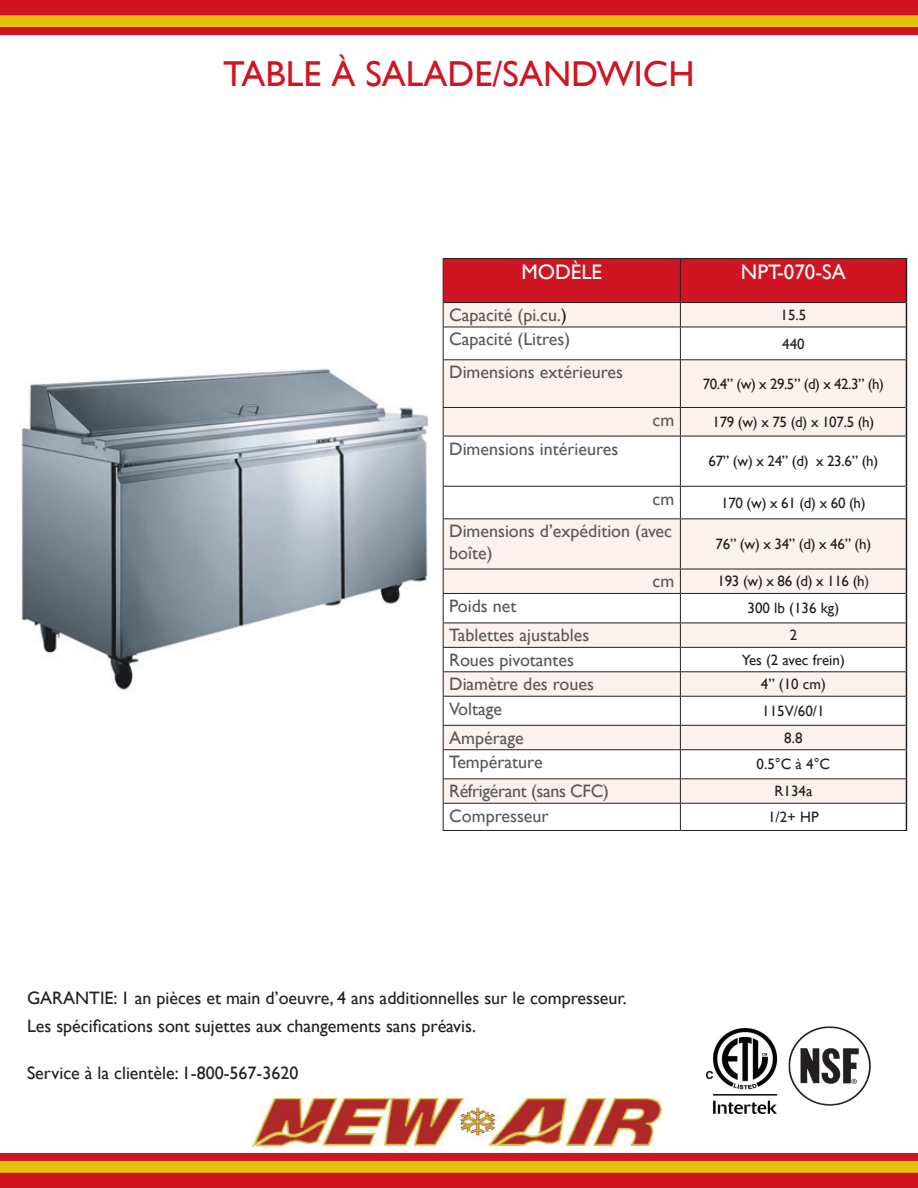
<style>
.page{position:relative;width:918px;height:1188px;background:#fff}
.page>*{position:absolute;margin:0;border:0;box-sizing:border-box;transform-origin:0 0}
.t1{font:36px "Gill Sans";color:#cf1521}
.t2{font:21px "Gill Sans";color:#fff}
.t3{font:18px/21.6px "Gill Sans";color:#57585a}
.t4{font:18px "Gill Sans";color:#231f20}
.t5{font:18px "Gill Sans";letter-spacing:-.02em;color:#57585a}
.t6{font:15px "Gill Sans";letter-spacing:-.02em;color:#231f20}
.t7{font:15px "Gill Sans";color:#231f20}
.s1{color:#231f20}
.s2{color:#3e3e3f}
</style>
<div class="page">
<svg style="left:444px;top:328px;width:236px;height:108px;fill:#fbf2ed"></svg>
<svg style="left:681px;top:328px;width:225px;height:108px;fill:#fbf2ed"></svg>
<svg style="left:444px;top:437px;width:462px;height:393px"></svg>
<hr style="left:443px;top:327px;width:237px;height:1px;background:#231f20">
<hr style="left:680px;top:327px;width:226px;height:1px;background:#231f20">
<hr style="left:680px;top:327px;width:1px;height:32px;background:#231f20">
<hr style="left:443px;top:359px;width:237px;height:1px;background:#231f20">
<hr style="left:680px;top:359px;width:226px;height:1px;background:#231f20">
<hr style="left:680px;top:360px;width:1px;height:47px;background:#231f20">
<hr style="left:443px;top:407px;width:237px;height:1px;background:#231f20">
<hr style="left:680px;top:407px;width:226px;height:1px;background:#231f20">
<svg style="left:680px;top:408px;width:1px;height:28px"></svg>
<hr style="left:443px;top:436px;width:237px;height:1px;background:#231f20">
<hr style="left:680px;top:436px;width:226px;height:1px;background:#231f20">
<hr style="left:680px;top:436px;width:1px;height:50px;background:#231f20">
<hr style="left:443px;top:486px;width:237px;height:1px;background:#231f20">
<hr style="left:680px;top:486px;width:226px;height:1px;background:#231f20">
<hr style="left:680px;top:487px;width:1px;height:31px;background:#231f20">
<hr style="left:443px;top:518px;width:237px;height:1px;background:#231f20">
<hr style="left:680px;top:518px;width:226px;height:1px;background:#231f20">
<hr style="left:680px;top:519px;width:1px;height:50px;background:#231f20">
<hr style="left:443px;top:569px;width:237px;height:1px;background:#231f20">
<hr style="left:680px;top:569px;width:226px;height:1px;background:#231f20">
<hr style="left:443px;top:593px;width:237px;height:1px;background:#231f20">
<hr style="left:680px;top:593px;width:226px;height:1px;background:#231f20">
<hr style="left:443px;top:623px;width:237px;height:1px;background:#231f20">
<hr style="left:680px;top:623px;width:226px;height:1px;background:#231f20">
<hr style="left:443px;top:647px;width:237px;height:1px;background:#231f20">
<hr style="left:680px;top:647px;width:226px;height:1px;background:#231f20">
<hr style="left:443px;top:671px;width:237px;height:1px;background:#231f20">
<hr style="left:680px;top:671px;width:226px;height:1px;background:#231f20">
<hr style="left:443px;top:696px;width:237px;height:1px;background:#231f20">
<hr style="left:680px;top:696px;width:226px;height:1px;background:#231f20">
<hr style="left:443px;top:725px;width:237px;height:1px;background:#231f20">
<hr style="left:680px;top:725px;width:226px;height:1px;background:#231f20">
<hr style="left:443px;top:749px;width:237px;height:1px;background:#231f20">
<hr style="left:680px;top:749px;width:226px;height:1px;background:#231f20">
<hr style="left:443px;top:778px;width:237px;height:1px;background:#231f20">
<hr style="left:680px;top:778px;width:226px;height:1px;background:#231f20">
<hr style="left:443px;top:803px;width:237px;height:1px;background:#231f20">
<hr style="left:680px;top:803px;width:226px;height:1px;background:#231f20">
<svg style="left:680px;top:569px;width:1px;height:261px"></svg>
<hr style="left:906px;top:327px;width:1px;height:33px;background:#231f20">
<hr style="left:906px;top:360px;width:1px;height:47px;background:#231f20">
<svg style="left:906px;top:407px;width:1px;height:29px"></svg>
<hr style="left:906px;top:436px;width:1px;height:50px;background:#231f20">
<hr style="left:906px;top:486px;width:1px;height:33px;background:#231f20">
<hr style="left:906px;top:519px;width:1px;height:50px;background:#231f20">
<svg style="left:906px;top:569px;width:1px;height:24px"></svg>
<hr style="left:906px;top:593px;width:1px;height:30px;background:#231f20">
<svg style="left:906px;top:623px;width:1px;height:207px"></svg>
<hr style="left:443px;top:258px;width:237px;height:1px;background:#231f20">
<hr style="left:680px;top:258px;width:227px;height:1px;background:#231f20">
<svg style="left:443px;top:259px;width:464px;height:68px;background:#d96166"></svg>
<hr style="left:443px;top:327px;width:1px;height:32px;background:#231f20">
<hr style="left:443px;top:360px;width:1px;height:47px;background:#231f20">
<svg style="left:443px;top:408px;width:1px;height:28px"></svg>
<hr style="left:443px;top:436px;width:1px;height:50px;background:#231f20">
<hr style="left:443px;top:487px;width:1px;height:31px;background:#231f20">
<hr style="left:443px;top:519px;width:1px;height:50px;background:#231f20">
<svg style="left:443px;top:569px;width:1px;height:261px"></svg>
<hr style="left:443px;top:830px;width:237px;height:1px;background:#231f20">
<hr style="left:680px;top:830px;width:227px;height:1px;background:#231f20">
<svg style="left:0;top:0;width:918px;height:35px;background:#d54e1a"></svg>
<svg style="left:0;top:1153px;width:918px;height:35px;background:#d54e1a"></svg>
<img style="left:251px;top:1097px;width:411px;height:50px">
<img style="left:707px;top:1029px;width:71px;height:84px">
<img style="left:788px;top:1026px;width:83px;height:80px">
<img style="left:21px;top:368px;width:408px;height:322px">
<h1 class="t1" style="left:223px;top:53px;width:473px">TABLE À SALADE/SANDWICH</h1>
<p class="t2" style="left:521px;top:260px;width:82px">MODÈLE</p>
<p class="t2" style="left:741px;top:260px;width:106px">NPT-070-SA</p>
<p class="t3" style="left:449px;top:304px;width:119px">Capacité (pi.cu.<span class="s1">)</span></p>
<p class="t6" style="left:781px;top:306px;width:27px">15.5</p>
<p class="t3" style="left:449px;top:329px;width:123px">Capacité (Litres)</p>
<p class="t6" style="left:782px;top:335px;width:24px">440</p>
<p class="t3" style="left:449px;top:362px;width:175px">Dimensions extérieures</p>
<p class="t6" style="left:703px;top:375px;width:183px">70.4” (w) x 29.5” (d) x 42.3” (h)</p>
<p class="t3" style="left:653px;top:409px;width:23px">cm</p>
<p class="t6" style="left:712px;top:413px;width:163px">179 (w) x 75 (d) x 107.5 (h)</p>
<p class="t3" style="left:449px;top:438px;width:171px">Dimensions intérieures</p>
<p class="t6" style="left:709px;top:453px;width:171px">67” (w) x 24” (d) x 23.6” (h)</p>
<p class="t3" style="left:653px;top:488px;width:23px">cm</p>
<p class="t6" style="left:721px;top:494px;width:146px">170 (w) x 61 (d) x 60 (h)</p>
<p class="t3" style="left:449px;top:521px;width:224px">Dimensions d’expédition (avec boîte)</p>
<p class="t6" style="left:716px;top:535px;width:157px">76” (w) x 34” (d) x 46” (h)</p>
<p class="t3" style="left:653px;top:571px;width:23px">cm</p>
<p class="t6" style="left:718px;top:573px;width:153px">193 (w) x 86 (d) x 116 (h<span class="s2">)</span></p>
<p class="t3" style="left:449px;top:595px;width:69px">Poids net</p>
<p class="t7" style="left:748px;top:600px;width:93px">300 lb (136 kg)</p>
<p class="t3" style="left:449px;top:625px;width:142px">Tablettes ajustables</p>
<p class="t6" style="left:790px;top:627px;width:9px">2</p>
<p class="t3" style="left:449px;top:649px;width:126px">Roues pivotantes</p>
<p class="t7" style="left:742px;top:651px;width:105px">Yes (2 avec frein)</p>
<p class="t3" style="left:449px;top:674px;width:146px">Diamètre des roues</p>
<p class="t6" style="left:761px;top:675px;width:67px">4” (10 cm)</p>
<p class="t3" style="left:449px;top:698px;width:54px">Voltage</p>
<p class="t6" style="left:762px;top:702px;width:64px">115V/60/1</p>
<p class="t3" style="left:449px;top:727px;width:76px">Ampérage</p>
<p class="t6" style="left:784px;top:729px;width:20px">8.8</p>
<p class="t3" style="left:449px;top:752px;width:95px">Température</p>
<p class="t6" style="left:757px;top:756px;width:75px">0.5°C à 4°C</p>
<p class="t5" style="left:449px;top:781px;width:161px">Réfrigérant (sans CFC)</p>
<p class="t6" style="left:774px;top:782px;width:39px">R134a</p>
<p class="t3" style="left:449px;top:805px;width:101px">Compresseur</p>
<p class="t6" style="left:768px;top:808px;width:52px">1/2+ HP</p>
<p class="t4" style="left:27px;top:987px;width:601px">GARANTIE: 1 an pièces et main d’oeuvre, 4 ans additionnelles sur le compresseur.</p>
<p class="t4" style="left:27px;top:1016px;width:451px">Les spécifications sont sujettes aux changements sans préavis.</p>
<p class="t4" style="left:27px;top:1062px;width:273px">Service à la clientèle: 1-800-567-3620</p>
</div>
